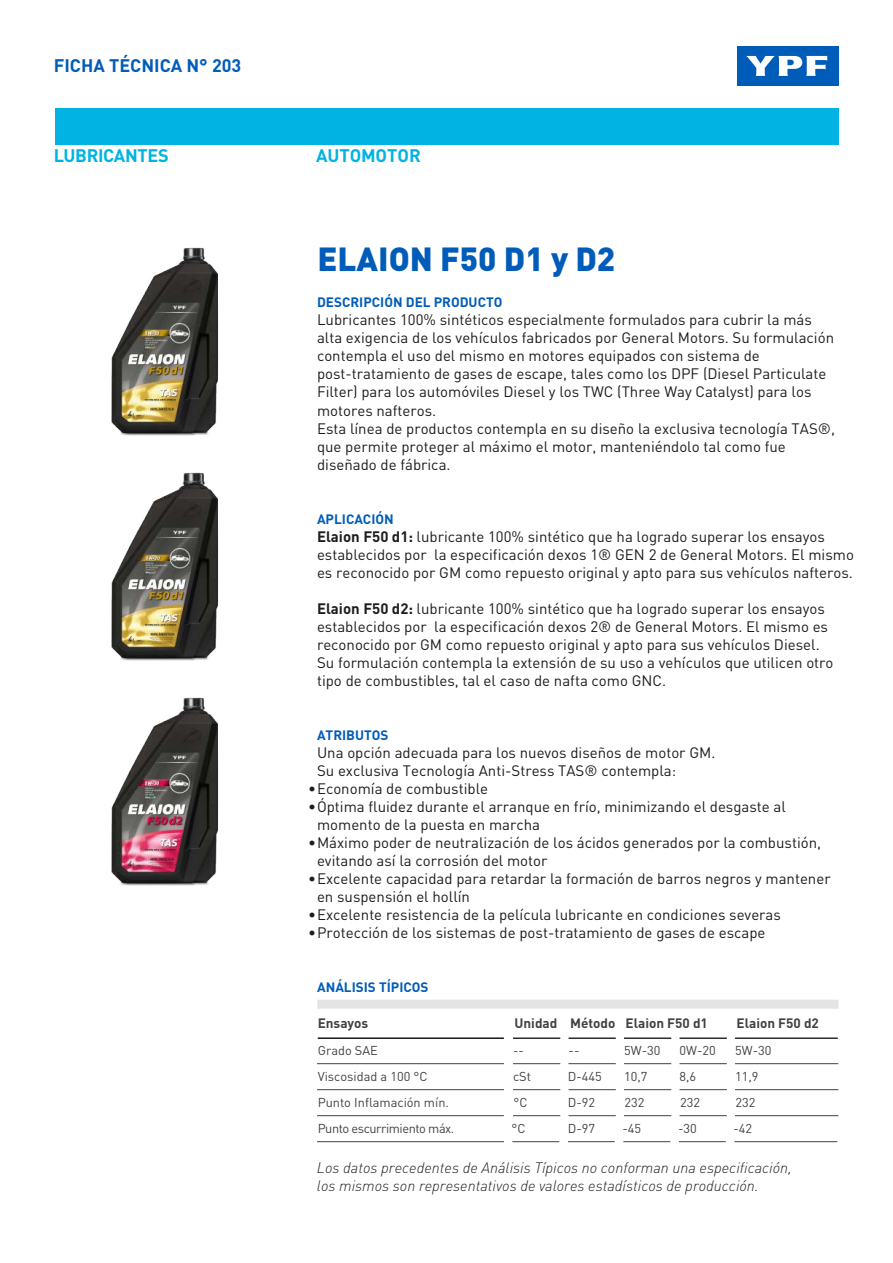
<style>
.page{position:relative;width:893px;height:1263px;background:#fff}
.page>*{position:absolute;margin:0;border:0;box-sizing:border-box;transform-origin:0 0}
.t1{font:900 33px "DIN";color:#005cb9}
.t2{font:700 18px "DIN";color:#005cb9}
.t3{font:700 18px "DIN";letter-spacing:-.02em;color:#00b3e3}
.t4{font:700 18px "DIN";color:#00b3e3}
.t5{font:15px/18px "DIN";color:#1d1d1b}
.t6{font:italic 300 15px/18px "DIN";color:#231f20}
.t7{font:700 13.5px "DIN";color:#005cb9}
.t8{font:700 13.5px "DIN";color:#424143}
.t9{font:12.75px/26px "DIN";color:#424143}
.t10{font:12.75px "DIN";letter-spacing:-.035em;color:#424143}
.s1{font-weight:700}
</style>
<div class="page">
<img style="left:111px;top:247px;width:108px;height:189px">
<img style="left:111px;top:472px;width:108px;height:189px">
<img style="left:111px;top:697px;width:108px;height:189px">
<div style="left:317px;top:1000px;width:521px;height:9px;background:#e4e4e4"></div>
<hr style="left:318px;top:1037px;width:186px;height:2px;background:#221f1f">
<hr style="left:317px;top:1063px;width:187px;height:1px;background:#424143">
<hr style="left:513px;top:1037px;width:47px;height:2px;background:#221f1f">
<hr style="left:513px;top:1063px;width:47px;height:1px;background:#424143">
<hr style="left:317px;top:1089px;width:187px;height:1px;background:#424143">
<hr style="left:513px;top:1089px;width:47px;height:1px;background:#424143">
<hr style="left:317px;top:1115px;width:187px;height:1px;background:#424143">
<hr style="left:513px;top:1115px;width:47px;height:1px;background:#424143">
<hr style="left:317px;top:1141px;width:187px;height:1px;background:#424143">
<hr style="left:512px;top:1141px;width:47px;height:1px;background:#424143">
<hr style="left:568px;top:1037px;width:48px;height:2px;background:#221f1f">
<hr style="left:568px;top:1063px;width:48px;height:1px;background:#424143">
<hr style="left:568px;top:1089px;width:48px;height:1px;background:#424143">
<hr style="left:568px;top:1115px;width:48px;height:1px;background:#424143">
<hr style="left:568px;top:1141px;width:47px;height:1px;background:#424143">
<hr style="left:624px;top:1037px;width:47px;height:2px;background:#221f1f">
<hr style="left:624px;top:1063px;width:47px;height:1px;background:#424143">
<hr style="left:624px;top:1089px;width:47px;height:1px;background:#424143">
<hr style="left:624px;top:1115px;width:47px;height:1px;background:#424143">
<hr style="left:623px;top:1141px;width:47px;height:1px;background:#424143">
<hr style="left:679px;top:1037px;width:48px;height:2px;background:#221f1f">
<hr style="left:679px;top:1063px;width:48px;height:1px;background:#424143">
<hr style="left:679px;top:1089px;width:48px;height:1px;background:#424143">
<hr style="left:679px;top:1115px;width:48px;height:1px;background:#424143">
<hr style="left:679px;top:1141px;width:47px;height:1px;background:#424143">
<hr style="left:735px;top:1037px;width:103px;height:2px;background:#221f1f">
<hr style="left:735px;top:1063px;width:103px;height:1px;background:#424143">
<hr style="left:735px;top:1089px;width:103px;height:1px;background:#424143">
<hr style="left:735px;top:1115px;width:103px;height:1px;background:#424143">
<hr style="left:734px;top:1141px;width:103px;height:1px;background:#424143">
<div style="left:737px;top:46px;width:102px;height:40px;background:#005cb9"></div>
<svg style="left:746px;top:56px;width:81px;height:20px"></svg>
<div style="left:55px;top:108px;width:783px;height:36px;background:#00b3e3"></div>
<p class="t2" style="left:54px;top:54px;width:189px">FICHA TÉCNICA N° 203</p>
<p class="t3" style="left:54px;top:144px;width:116px">LUBRICANTES</p>
<p class="t4" style="left:316px;top:144px;width:106px">AUTOMOTOR</p>
<h1 class="t1" style="left:318px;top:237px;width:299px">ELAION F50 D1 y D2</h1>
<p class="t7" style="left:317px;top:294px;width:187px">DESCRIPCIÓN DEL PRODUCTO</p>
<p class="t5" style="left:317px;top:311px;width:519px">Lubricantes 100% sintéticos especialmente formulados para cubrir la más alta exigencia de los vehículos fabricados por General Motors. Su formulación contempla el uso del mismo en motores equipados con sistema de post-tratamiento de gases de escape, tales como los DPF (Diesel Particulate Filter) para los automóviles Diesel y los TWC (Three Way Catalyst) para los motores nafteros.<br>Esta línea de productos contempla en su diseño la exclusiva tecnología TAS®, que permite proteger al máximo el motor, manteniéndolo tal como fue diseñado de fábrica.</p>
<p class="t7" style="left:317px;top:510px;width:78px">APLICACIÓN</p>
<p class="t5" style="left:317px;top:527px;width:538px"><span class="s1">Elaion F50 d1:</span> lubricante 100% sintético que ha logrado superar los ensayos establecidos por la especificación dexos 1® GEN 2 de General Motors. El mismo es reconocido por GM como repuesto original y apto para sus vehículos nafteros.</p>
<p class="t5" style="left:317px;top:599px;width:518px"><span class="s1">Elaion F50 d2:</span> lubricante 100% sintético que ha logrado superar los ensayos establecidos por la especificación dexos 2® de General Motors. El mismo es reconocido por GM como repuesto original y apto para sus vehículos Diesel.<br>Su formulación contempla la extensión de su uso a vehículos que utilicen otro tipo de combustibles, tal el caso de nafta como GNC.</p>
<p class="t7" style="left:317px;top:726px;width:73px">ATRIBUTOS</p>
<p class="t5" style="left:317px;top:743px;width:400px">Una opción adecuada para los nuevos diseños de motor GM.<br>Su exclusiva Tecnología Anti-Stress TAS® contempla:</p>
<p class="t5" style="left:308px;top:779px;width:182px">•Economía de combustible</p>
<p class="t5" style="left:317px;top:797px;width:470px;text-indent:-9px">•Óptima fluidez durante el arranque en frío, minimizando el desgaste al momento de la puesta en marcha</p>
<p class="t5" style="left:317px;top:833px;width:506px;text-indent:-9px">•Máximo poder de neutralización de los ácidos generados por la combustión, evitando así la corrosión del motor</p>
<p class="t5" style="left:317px;top:869px;width:515px;text-indent:-9px">•Excelente capacidad para retardar la formación de barros negros y mantener en suspensión el hollín</p>
<p class="t5" style="left:308px;top:905px;width:474px">•Excelente resistencia de la película lubricante en condiciones severas</p>
<p class="t5" style="left:308px;top:923px;width:459px">•Protección de los sistemas de post-tratamiento de gases de escape</p>
<p class="t7" style="left:317px;top:978px;width:113px">ANÁLISIS TÍPICOS</p>
<p class="t8" style="left:318px;top:1015px;width:52px">Ensayos</p>
<p class="t9" style="left:318px;top:1037px;width:62px">Grado SAE</p>
<p class="t8" style="left:515px;top:1015px;width:44px">Unidad</p>
<p class="t9" style="left:513px;top:1037px;width:12px">--</p>
<p class="t9" style="left:318px;top:1063px;width:111px">Viscosidad a 100 °C</p>
<p class="t9" style="left:513px;top:1063px;width:19px">cSt</p>
<p class="t9" style="left:318px;top:1089px;width:133px">Punto Inflamación mín.</p>
<p class="t9" style="left:513px;top:1089px;width:16px">°C</p>
<p class="t10" style="left:318px;top:1121px;width:138px">Punto escurrimiento máx.</p>
<p class="t9" style="left:511px;top:1115px;width:16px">°C</p>
<p class="t8" style="left:570px;top:1015px;width:47px">Método</p>
<p class="t9" style="left:568px;top:1037px;width:35px">--<br>D-445<br>D-92<br>D-97</p>
<p class="t8" style="left:626px;top:1015px;width:84px">Elaion F50 d1</p>
<p class="t9" style="left:622px;top:1037px;width:39px">5W-30<br>10,7<br>232 -45</p>
<p class="t9" style="left:678px;top:1037px;width:39px">0W-20<br>8,6<br>232 -30</p>
<p class="t8" style="left:737px;top:1015px;width:84px">Elaion F50 d2</p>
<p class="t9" style="left:733px;top:1037px;width:39px">5W-30<br>11,9<br>232 -42</p>
<p class="t6" style="left:317px;top:1158px;width:476px">Los datos precedentes de Análisis Típicos no conforman una especificación, los mismos son representativos de valores estadísticos de producción.</p>
</div>
